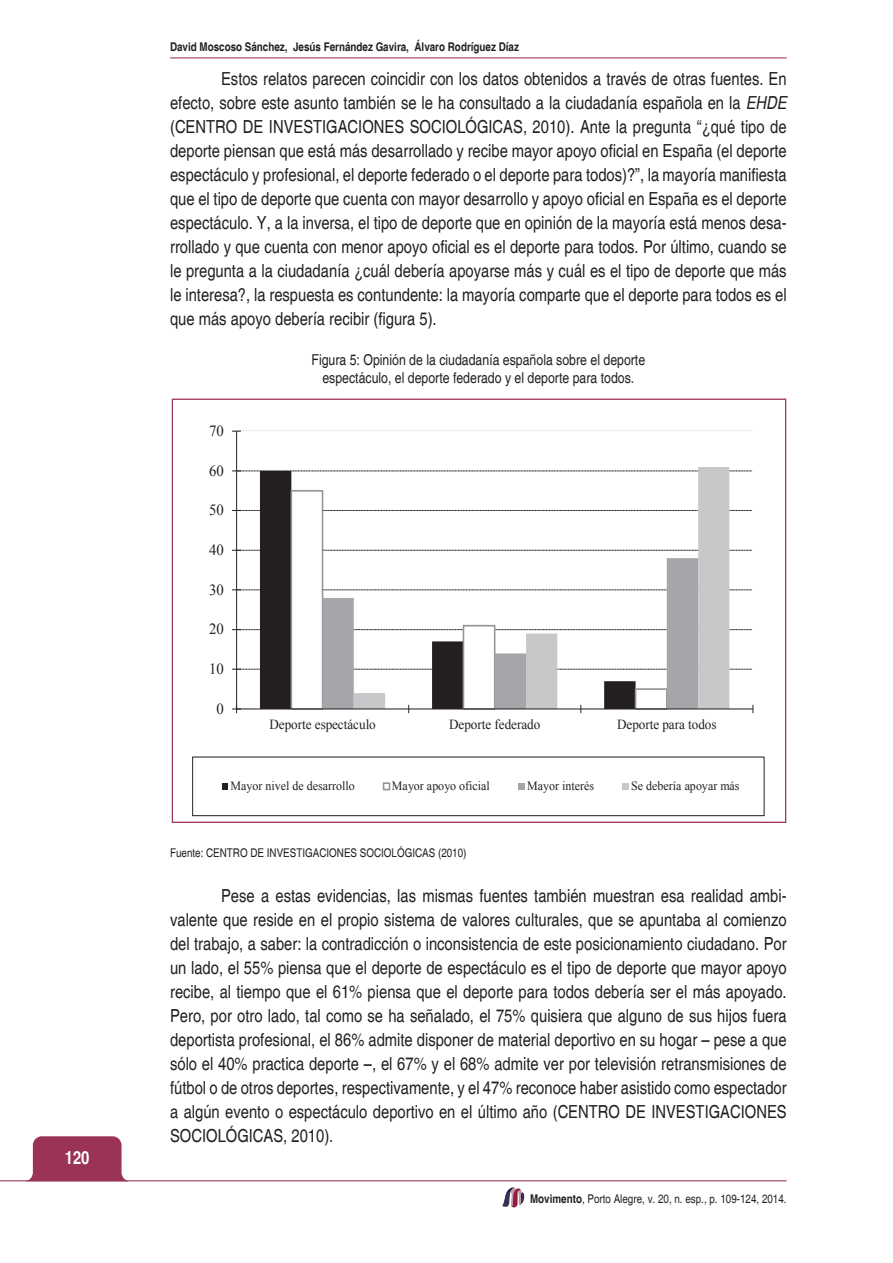
<style>
.page{position:relative;width:893px;height:1263px;background:#fff}
.page>*{position:absolute;margin:0;border:0;box-sizing:border-box;transform-origin:0 0}
.t1{font:condensed 18px/24px "Helvetica";color:#231f20;text-align:justify}
.t2{font:700 condensed 18px "Helvetica";color:#fff}
.t3{font:15.6px "Times New Roman";letter-spacing:-.005em;color:#231f20;scale:.95 1}
.legenda{font:condensed 15px "Helvetica";color:#231f20}
.t4{font:13.95px "Times New Roman";letter-spacing:-.005em;color:#231f20;scale:.95 1}
.t5{font:12.6px "Times New Roman";color:#231f20;scale:.95 1}
.rodapé{font:condensed 12px "Helvetica";color:#231f20}
.t6{font:700 condensed 12px "Helvetica";color:#231f20}
.s1{font-style:italic}
.s2{color:#000}
.s3{font-weight:700}
</style>
<div class="page">
<hr style="left:170px;top:57px;width:617px;height:1px;background:#9b3357">
<svg style="left:29px;top:1136px;width:97px;height:44px;background:#a44667"></svg>
<hr style="left:0;top:1180px;width:787px;height:1px;background:#9b3357">
<svg style="left:502px;top:1187px;width:23px;height:20px"></svg>
<div style="left:260px;top:472px;width:32px;height:237px;background:#231f20"></div>
<svg style="left:290px;top:489px;width:64px;height:220px"></svg>
<svg style="left:323px;top:558px;width:31px;height:151px;fill:#a5a6aa"></svg>
<svg style="left:354px;top:467px;width:375px;height:242px"></svg>
<hr style="left:236px;top:431px;width:1px;height:278px;background:#231f20">
<svg style="left:232px;top:669px;width:521px;height:1px"></svg>
<svg style="left:232px;top:629px;width:521px;height:1px"></svg>
<svg style="left:232px;top:590px;width:520px;height:1px"></svg>
<svg style="left:232px;top:550px;width:521px;height:1px"></svg>
<svg style="left:232px;top:510px;width:521px;height:1px"></svg>
<svg style="left:232px;top:471px;width:521px;height:1px"></svg>
<hr style="left:237px;top:709px;width:516px;height:1px;background:#231f20">
<svg style="left:232px;top:705px;width:9px;height:8px"></svg>
<div style="left:192px;top:757px;width:572px;height:59px;border:1px solid #231f20"></div>
<svg style="left:222px;top:783px;width:6px;height:6px"></svg>
<div style="left:383px;top:782px;width:7px;height:8px;border:2px solid #939598"></div>
<svg style="left:519px;top:783px;width:6px;height:6px"></svg>
<svg style="left:623px;top:783px;width:6px;height:6px"></svg>
<p class="t2" style="left:65px;top:1147px;width:26px">120</p>
<p class="t6" style="left:170px;top:39px;width:350px">David Moscoso Sánchez, Jesús Fernández Gavira, Álvaro Rodríguez Díaz</p>
<p class="t1" style="left:170px;top:67px;width:618px;text-indent:51px">Estos relatos parecen coincidir con los datos obtenidos a través de otras fuentes. En efecto, sobre este asunto también se le ha consultado a la ciudadanía española en la <span class="s1">EHDE </span>(CENTRO DE INVESTIGACIONES SOCIOLÓGICAS, 2010). Ante la pregunta “¿qué tipo de deporte piensan que está más desarrollado y recibe mayor apoyo oficial en España (el deporte espectáculo y profesional, el deporte federado o el deporte para todos)?”, la mayoría manifiesta que el tipo de deporte que cuenta con mayor desarrollo y apoyo oficial en España es el deporte espectáculo. Y, a la inversa, el tipo de deporte que en opinión de la mayoría está menos desa&shy;rrollado y que cuenta con menor apoyo oficial es el deporte para todos. Por último, cuando se le pregunta a la ciudadanía ¿cuál debería apoyarse más y cuál es el tipo de deporte que más le interesa?, la respuesta es contundente: la mayoría comparte que el deporte para todos es el que más apoyo debería recibir (figura 5).</p>
<p class="legenda" style="left:311px;top:351px;width:335px">Figura 5: Opinión de la ciudadanía española sobre el deporte</p>
<p class="legenda" style="left:322px;top:369px;width:313px">espectáculo, el deporte federado y el deporte para todos.</p>
<p class="t3" style="left:209px;top:420px;width:17px">70</p>
<p class="t3" style="left:209px;top:460px;width:17px">60</p>
<p class="t3" style="left:209px;top:499px;width:17px">50</p>
<p class="t3" style="left:209px;top:539px;width:17px">40</p>
<p class="t3" style="left:209px;top:579px;width:17px">30</p>
<p class="t3" style="left:209px;top:618px;width:17px">20</p>
<p class="t3" style="left:209px;top:658px;width:17px">10</p>
<p class="t3" style="left:217px;top:698px;width:9px">0</p>
<p class="t4" style="left:269px;top:715px;width:113px">Deporte espectáculo</p>
<p class="t4" style="left:449px;top:715px;width:97px">Deporte federado</p>
<p class="t4" style="left:617px;top:715px;width:106px">Deporte para todos</p>
<p class="t5" style="left:230px;top:777px;width:132px">Mayor nivel de desarrollo</p>
<p class="t5" style="left:392px;top:777px;width:105px">Mayor apoyo oficial</p>
<p class="t5" style="left:527px;top:777px;width:72px">Mayor interés</p>
<p class="t5" style="left:631px;top:777px;width:116px">Se debería apoyar más</p>
<p class="rodapé" style="left:170px;top:846px;width:298px">Fuente: CENTRO DE INVESTIGACIONES SOCIOLÓGICAS (2010)</p>
<p class="t1" style="left:170px;top:884px;width:618px;text-indent:51px">Pese a estas evidencias, las mismas fuentes también muestran esa realidad ambi&shy;valente que reside en el propio sistema de valores culturales, que se apuntaba al comienzo del trabajo, a saber: la contradicción o inconsistencia de este posicionamiento ciudadano. Por un lado, el 55% piensa que el deporte de espectáculo es el tipo de deporte que mayor apoyo recibe, al tiempo que el 61% piensa que el deporte para todos debería ser el más apoyado.<br>Pero, por otro lado, tal como se ha señalado, el 75% quisiera que alguno de sus hijos fuera deportista profesional, el 86% admite disponer de material deportivo en su hogar <span class="s2">–</span> pese a que sólo el 40% practica deporte <span class="s2">–</span>, el 67% y el 68% admite ver por televisión retransmisiones de fútbol o de otros deportes, respectivamente, y el 47% reconoce haber asistido como espectador a algún evento o espectáculo deportivo en el último año (CENTRO DE INVESTIGACIONES SOCIOLÓGICAS, 2010).</p>
<p class="rodapé" style="left:530px;top:1192px;width:258px"><span class="s3">Movimento</span>, Porto Alegre, v. 20, n. esp., p. 109-124, 2014.</p>
</div>
